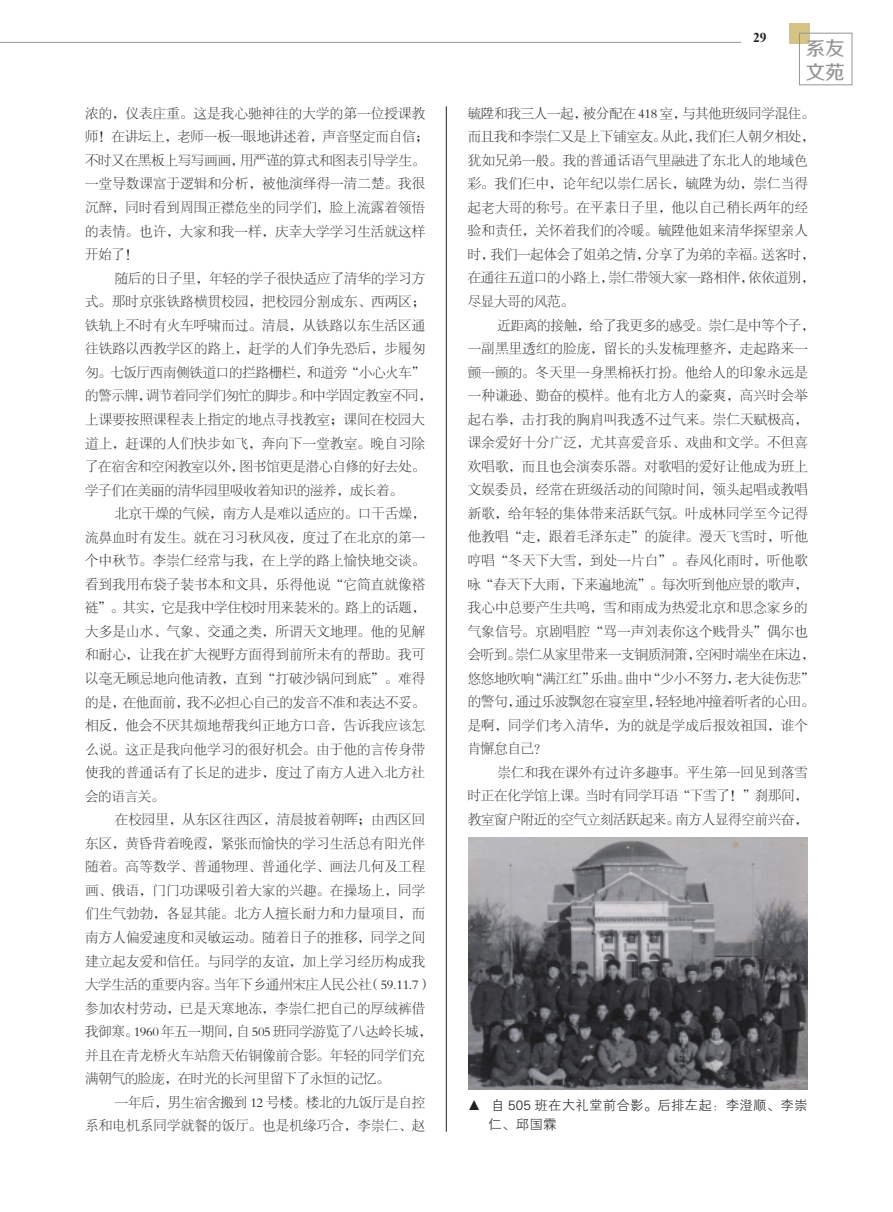
<style>
.page{position:relative;width:893px;height:1212px;background:#fff}
.page>*{position:absolute;margin:0;border:0;box-sizing:border-box;transform-origin:0 0}
.t1{font:19.5px/23.4px "FZZZHUNHJW GB1 0";color:#939598}
.t2{font:13.5px/23.5px "FZSYJW GB1 0";letter-spacing:.01em;color:#231f20}
.t3{font:13.5px/23.5px "FZSYJW GB1 0";letter-spacing:-.02em;color:#231f20}
.t4{font:13.5px/19.5px "FZXH1 JW GB1 0";letter-spacing:.01em;color:#231f20}
.t5{font:700 13.5px "Times New Roman";color:#231f20}
.s1{font-family:"Sim Sun"}
</style>
<div class="page">
<div style="left:789px;top:23px;width:20px;height:21px;background:#d6c487"></div>
<div style="left:799px;top:33px;width:53px;height:52px;border:1px solid #939598"></div>
<hr style="left:0;top:42px;width:741px;height:1px;background:#939598">
<hr style="left:446px;top:106px;width:1px;height:1025px;background:#231f20">
<img style="left:468px;top:837px;width:340px;height:253px">
<p class="t2" style="left:85px;top:102px;width:345px">浓的，仪表庄重。这是我心驰神往的大学的第一位授课教师！在讲坛上，老师一板一眼地讲述着，声音坚定而自信；不时又在黑板上写写画画，用严谨的算式和图表引导学生。一堂导数课富于逻辑和分析，被他演绎得一清二楚。我很沉醉，同时看到周围正襟危坐的同学们，脸上流露着领悟的表情。也许，大家和我一样，庆幸大学学习生活就这样开始了！</p>
<p class="t2" style="left:85px;top:267px;width:348px;text-indent:30px">随后的日子里，年轻的学子很快适应了清华的学习方式。那时京张铁路横贯校园，把校园分割成东、西两区；铁轨上不时有火车呼啸而过。清晨，从铁路以东生活区通往铁路以西教学区的路上，赶学的人们争先恐后，步履匆匆。七饭厅西南侧铁道口的拦路栅栏，和道旁“小心火车”的警示牌，调节着同学们匆忙的脚步。和中学固定教室不同，上课要按照课程表上指定的地点寻找教室；课间在校园大道上，赶课的人们快步如飞，奔向下一堂教室。晚自习除了在宿舍和空闲教室以外，图书馆更是潜心自修的好去处。学子们在美丽的清华园里吸收着知识的滋养，成长着。</p>
<p class="t2" style="left:85px;top:502px;width:342px;text-align:justify;text-indent:30px">北京干燥的气候，南方人是难以适应的。口干舌燥，流鼻血时有发生。就在习习秋风夜，度过了在北京的第一个中秋节。李崇仁经常与我，在上学的路上愉快地交谈。看到我用布袋子装书本和文具，乐得他说“它简直就像褡裢”。其实，它是我中学住校时用来装米的。路上的话题，大多是山水、气象、交通之类，所谓天文地理。他的见解和耐心，让我在扩大视野方面得到前所未有的帮助。我可以毫无顾忌地向他请教，直到“打破沙锅问到底”。难得的是，在他面前，我不必担心自己的发音不准和表达不妥。相反，他会不厌其烦地帮我纠正地方口音，告诉我应该怎么说。这正是我向他学习的很好机会。由于他的言传身带使我的普通话有了长足的进步，度过了南方人进入北方社会的语言关。</p>
<p class="t2" style="left:85px;top:808px;width:348px;text-indent:30px">在校园里，从东区往西区，清晨披着朝晖；由西区回东区，黄昏背着晚霞，紧张而愉快的学习生活总有阳光伴随着。高等数学、普通物理、普通化学、画法几何及工程画、俄语，门门功课吸引着大家的兴趣。在操场上，同学们生气勃勃，各显其能。北方人擅长耐力和力量项目，而南方人偏爱速度和灵敏运动。随着日子的推移，同学之间建立起友爱和信任。与同学的友谊，加上学习经历构成我大学生活的重要内容。当年下乡通州宋庄人民公社（59.11.7）参加农村劳动，已是天寒地冻，李崇仁把自己的厚绒裤借我御寒。1960 年五一期间，自 505 班同学游览了八达岭长城，并且在青龙桥火车站詹天佑铜像前合影。年轻的同学们充满朝气的脸庞，在时光的长河里留下了永恒的记忆。</p>
<p class="t2" style="left:85px;top:1091px;width:342px;text-align:right">一年后，男生宿舍搬到 12 号楼。楼北的九饭厅是自控<br>系和电机系同学就餐的饭厅。也是机缘巧合，李崇仁、赵</p>
<p class="t5" style="left:753px;top:28px;width:15px">29</p>
<h1 class="t1" style="left:806px;top:38px;width:40px">系友文苑</h1>
<p class="t3" style="left:468px;top:102px;width:348px">毓<span class="s1">陞</span>和我三人一起，被分配在 418 室，与其他班级同学混住。而且我和李崇仁又是上下铺室友。从此，我们仨人朝夕相处，犹如兄弟一般。我的普通话语气里融进了东北人的地域色彩。我们仨中，论年纪以崇仁居长，毓<span class="s1">陞</span>为幼，崇仁当得起老大哥的称号。在平素日子里，他以自己稍长两年的经验和责任，关怀着我们的冷暖。毓<span class="s1">陞</span>他姐来清华探望亲人时，我们一起体会了姐弟之情，分享了为弟的幸福。送客时，在通往五道口的小路上，崇仁带领大家一路相伴，依依道别，尽显大哥的风范。</p>
<p class="t2" style="left:468px;top:313px;width:348px;text-indent:30px">近距离的接触，给了我更多的感受。崇仁是中等个子，一副黑里透红的脸庞，留长的头发梳理整齐，走起路来一颤一颤的。冬天里一身黑棉袄打扮。他给人的印象永远是一种谦逊、勤奋的模样。他有北方人的豪爽，高兴时会举起右拳，击打我的胸肩叫我透不过气来。崇仁天赋极高，课余爱好十分广泛，尤其喜爱音乐、戏曲和文学。不但喜欢唱歌，而且也会演奏乐器。对歌唱的爱好让他成为班上文娱委员，经常在班级活动的间隙时间，领头起唱或教唱新歌，给年轻的集体带来活跃气氛。叶成林同学至今记得他教唱“走，跟着毛泽东走”的旋律。漫天飞雪时，听他哼唱“冬天下大雪，到处一片白”。春风化雨时，听他歌咏“春天下大雨，下来遍地流”。每次听到他应景的歌声，我心中总要产生共鸣，雪和雨成为热爱北京和思念家乡的气象信号。京剧唱腔“骂一声刘表你这个贱骨头”偶尔也会听到。崇仁从家里带来一支铜质洞箫，空闲时端坐在床边，悠悠地吹响“满江红”乐曲。曲中“少小不努力，老大徒伤悲”的警句，通过乐波飘忽在寝室里，轻轻地冲撞着听者的心田。是啊，同学们考入清华，为的就是学成后报效祖国，谁个肯懈怠自己？</p>
<p class="t2" style="left:468px;top:761px;width:342px;text-align:justify;text-indent:30px">崇仁和我在课外有过许多趣事。平生第一回见到落雪时正在化学馆上课。当时有同学耳语“下雪了！”刹那间，教室窗户附近的空气立刻活跃起来。南方人显得空前兴奋，</p>
<p class="t4" style="left:489px;top:1096px;width:320px;text-indent:-21px">▲ 自 505 班在大礼堂前合影。后排左起：李澄顺、李崇仁、邱国霖</p>
</div>
